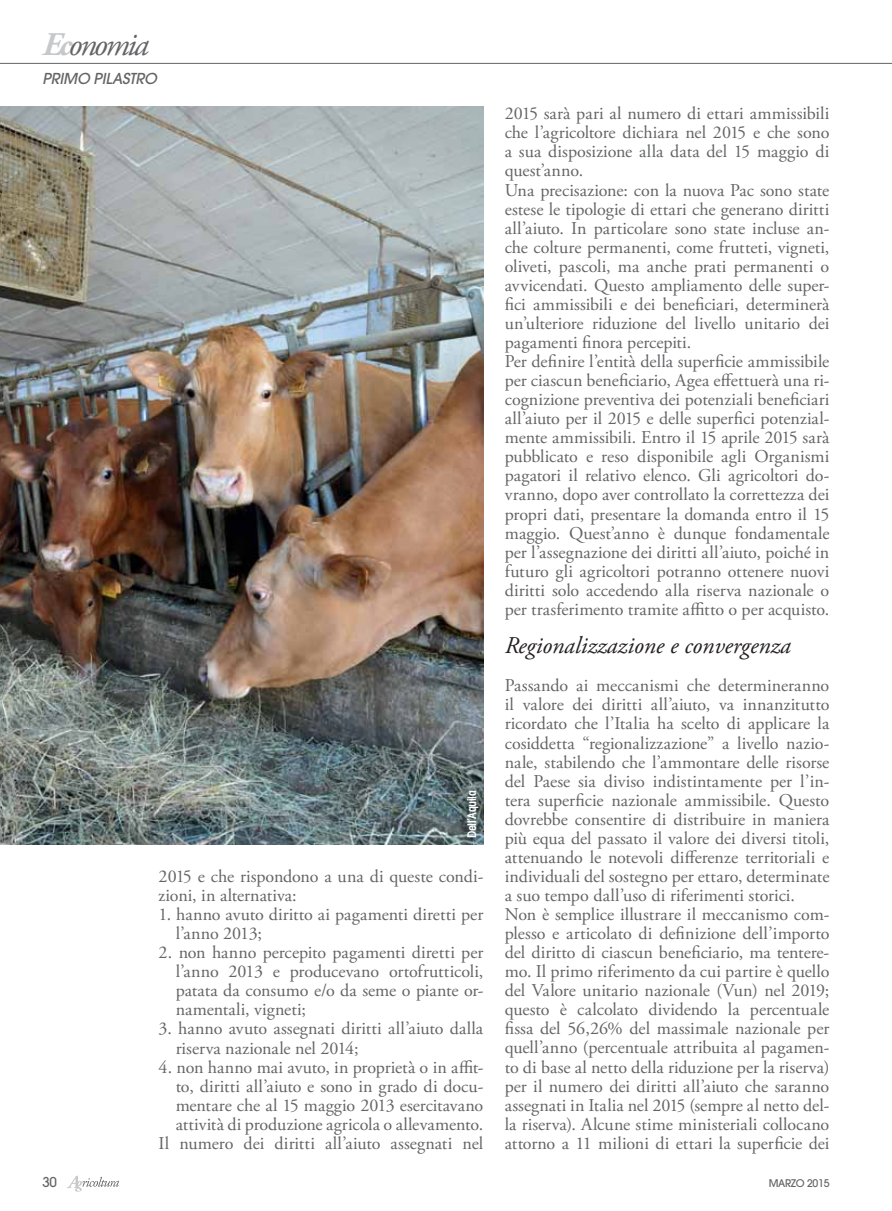
<style>
.page{position:relative;width:892px;height:1211px;background:#fff}
.page>*{position:absolute;margin:0;border:0;box-sizing:border-box;transform-origin:0 0}
.t1{font:italic 33px "Adobe Garamond Pro";letter-spacing:-.07em;color:#636466}
.t2{font:italic 24px "Adobe Garamond Pro";color:#231f20}
.t3{font:18px/19px "Adobe Garamond Pro";color:#636466}
.t4{font:italic 500 15px "Avant Garde";letter-spacing:-.01em;color:#636466}
.t5{font:500 13.5px "Avant Garde";color:#636466}
.t6{font:600 condensed 12px "Avant Garde";letter-spacing:-.03em;color:#fff}
.t7{font:500 10.5px "Avant Garde";letter-spacing:-.025em;color:#636466}
.s1{font-weight:700;color:#c6c8ca}
</style>
<div class="page">
<hr style="left:0;top:63px;width:891px;height:1px;background:#636466">
<svg style="left:67px;top:1175px;width:52px;height:16px"></svg>
<img style="left:0;top:106px;width:483px;height:738px">
<h1 class="t1" style="left:42px;top:28px;width:108px"><span class="s1">Ec</span>onomia</h1>
<p class="t4" style="left:42px;top:73px;width:116px">PRIMO PILASTRO</p>
<p class="t6" style="left:467px;top:837px;width:49px;rotate:-90deg">Dell’Aquila</p>
<p class="t3" style="left:159px;top:867px;width:326px">2015 e che rispondono a una di queste condi&shy;zioni, in alternativa:</p>
<p class="t3" style="left:176px;top:905px;width:309px;text-indent:-17px">1. hanno avuto diritto ai pagamenti diretti per l’anno 2013;</p>
<p class="t3" style="left:176px;top:943px;width:309px;text-align:justify;text-indent:-17px">2. non hanno percepito pagamenti diretti per l’anno 2013 e producevano ortofrutticoli, patata da consumo e/o da seme o piante or&shy;namentali, vigneti;</p>
<p class="t3" style="left:176px;top:1019px;width:309px;text-indent:-17px">3. hanno avuto assegnati diritti all’aiuto dalla riserva nazionale nel 2014;</p>
<p class="t3" style="left:159px;top:1057px;width:326px;text-align:right">4. non hanno mai avuto, in proprietà o in affit&shy;to, diritti all’aiuto e sono in grado di docu&shy;mentare che al 15 maggio 2013 esercitavano attività di produzione agricola o allevamento.<br>Il numero dei diritti all’aiuto assegnati nel</p>
<p class="t3" style="left:504px;top:105px;width:326px">2015 sarà pari al numero di ettari ammissibili che l’agricoltore dichiara nel 2015 e che sono a sua disposizione alla data del 15 maggio di quest’anno.<br>Una precisazione: con la nuova Pac sono state estese le tipologie di ettari che generano diritti all’aiuto. In particolare sono state incluse an&shy;che colture permanenti, come frutteti, vigneti, oliveti, pascoli, ma anche prati permanenti o avvicendati. Questo ampliamento delle super&shy;fici ammissibili e dei beneficiari, determinerà un’ulteriore riduzione del livello unitario dei pagamenti finora percepiti.<br>Per definire l’entità della superficie ammissibile per ciascun beneficiario, Agea effettuerà una ri&shy;cognizione preventiva dei potenziali beneficiari all’aiuto per il 2015 e delle superfici potenzial&shy;mente ammissibili. Entro il 15 aprile 2015 sarà pubblicato e reso disponibile agli Organismi pagatori il relativo elenco. Gli agricoltori do&shy;vranno, dopo aver controllato la correttezza dei propri dati, presentare la domanda entro il 15 maggio. Quest’anno è dunque fondamentale per l’assegnazione dei diritti all’aiuto, poiché in futuro gli agricoltori potranno ottenere nuovi diritti solo accedendo alla riserva nazionale o per trasferimento tramite affitto o per acquisto.</p>
<h2 class="t2" style="left:504px;top:634px;width:287px">Regionalizzazione e convergenza</h2>
<p class="t3" style="left:504px;top:676px;width:326px">Passando ai meccanismi che determineranno il valore dei diritti all’aiuto, va innanzitutto ricordato che l’Italia ha scelto di applicare la cosiddetta “regionalizzazione” a livello nazio&shy;nale, stabilendo che l’ammontare delle risorse del Paese sia diviso indistintamente per l’in&shy;tera superficie nazionale ammissibile. Questo dovrebbe consentire di distribuire in maniera più equa del passato il valore dei diversi titoli, attenuando le notevoli differenze territoriali e individuali del sostegno per ettaro, determinate a suo tempo dall’uso di riferimenti storici.<br>Non è semplice illustrare il meccanismo com&shy;plesso e articolato di definizione dell’importo del diritto di ciascun beneficiario, ma tentere&shy;mo. Il primo riferimento da cui partire è quello del Valore unitario nazionale (Vun) nel 2019; questo è calcolato dividendo la percentuale fissa del 56,26% del massimale nazionale per quell’anno (percentuale attribuita al pagamen&shy;to di base al netto della riduzione per la riserva) per il numero dei diritti all’aiuto che saranno assegnati in Italia nel 2015 (sempre al netto del&shy;la riserva). Alcune stime ministeriali collocano attorno a 11 milioni di ettari la superficie dei</p>
<p class="t5" style="left:42px;top:1176px;width:16px">30</p>
<p class="t7" style="left:768px;top:1178px;width:62px">MARZO 2015</p>
</div>
